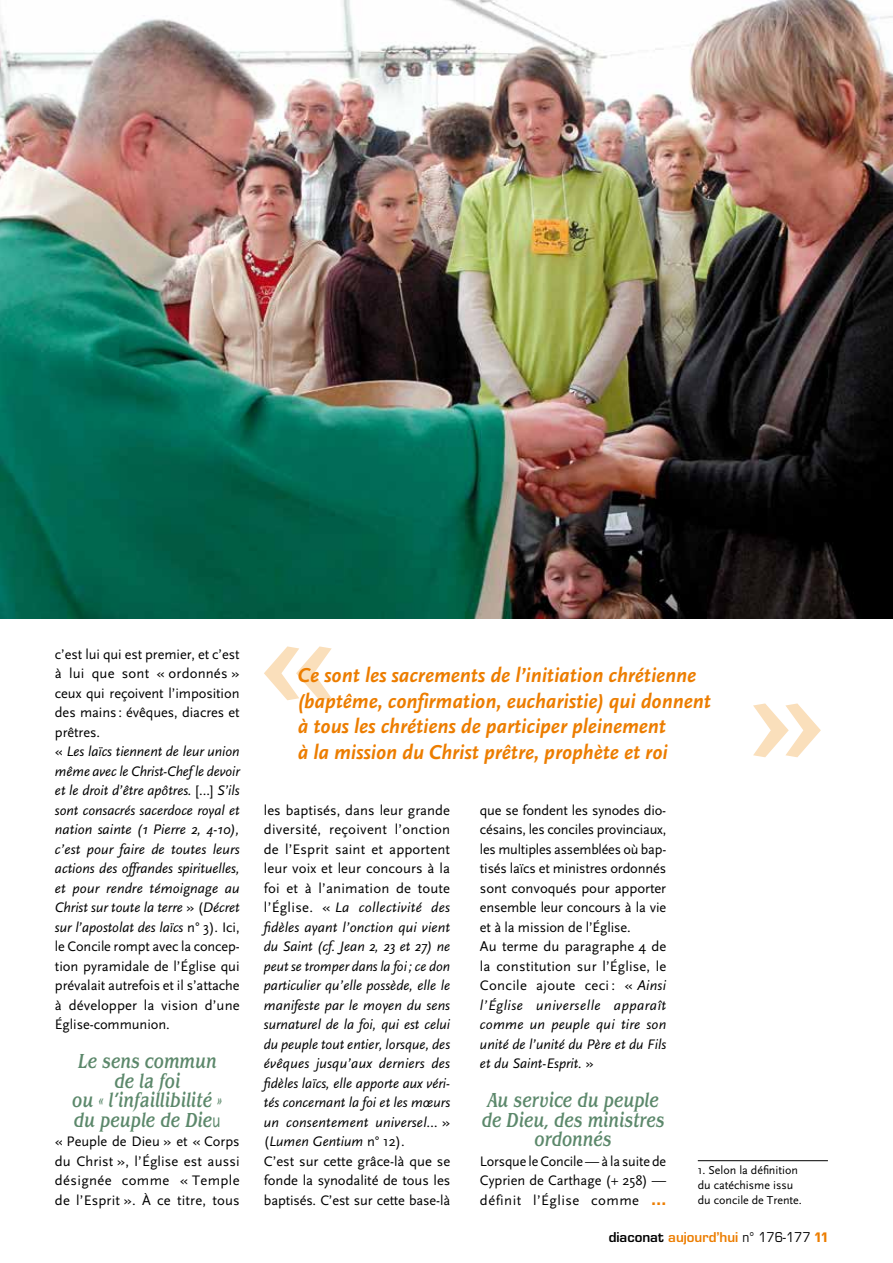
<style>
.page{position:relative;width:893px;height:1263px;background:#fff}
.page>*{position:absolute;margin:0;border:0;box-sizing:border-box;transform-origin:0 0}
.t1{font:italic 700 21px/25.5px "Scala Sans";color:#ec7d00}
.t2{font:italic 500 21px/19.5px "Benguiat";color:#5c886b;text-align:center;scale:.75 1}
.t3{font:italic 14.4px/19.5px "Scala Sans";color:#000}
.t4{font:14.4px/19.5px "Scala Sans";letter-spacing:-.005em;color:#000;text-align:justify}
.t5{font:600 13.2px "Eurostile";color:#ec7d00}
.t6{font:12px/15px "Scala Sans";color:#000}
.s1{font-style:normal}
.s2{font-family:"Scala Sans";font-weight:400;font-style:normal}
.s3{font-style:italic}
.s4{font-family:"Eurostile";font-weight:700;font-size:15px;color:#ec7d00}
.s5{color:#000}
.s6{font-weight:400;color:#000}
.s7{font-weight:700;font-stretch:condensed}
</style>
<div class="page">
<svg style="left:753px;top:703px;width:68px;height:54px"></svg>
<svg style="left:264px;top:646px;width:68px;height:54px"></svg>
<img style="left:0;top:0;width:893px;height:618px">
<hr style="left:698px;top:1160px;width:130px;height:1px;background:#000">
<p class="t3" style="left:55px;top:644px;width:186px"><span class="s1">c’est lui qui est premier, et c’est à lui que sont « ordonnés » ceux qui reçoivent l’imposition des mains : évêques, diacres et prêtres.<br>«</span> Les laïcs tiennent de leur union même avec le Christ-Chef le devoir et le droit d’être apôtres. <span class="s1">[…]</span> S’ils sont consacrés sacerdoce royal et nation sainte (1 Pierre 2, 4-10), c’est pour faire de toutes leurs actions des offrandes spirituelles, et pour rendre témoignage au<br>Christ sur toute la terre <span class="s1">» (</span>Décret sur l’apostolat des laïcs <span class="s1">n° 3). Ici, le Concile rompt avec la concep&shy;tion pyramidale de l’Église qui prévalait autrefois et il s’attache à développer la vision d’une<br>Église-communion.</span></p>
<h1 class="t2" style="left:72px;top:1051px;width:202px">Le sens commun de la foi<br>ou « l’infaillibilité » du peuple de Die<span class="s2">u</span></h1>
<p class="t4" style="left:55px;top:1132px;width:186px">« Peuple de Dieu » et « Corps du Christ », l’Église est aussi désignée comme « Temple de l’Esprit ». À ce titre, tous</p>
<h1 class="t1" style="left:298px;top:663px;width:415px">Ce sont les sacrements de l’initiation chrétienne (baptême, confirmation, eucharistie) qui donnent à tous les chrétiens de participer pleinement<br>à la mission du Christ prêtre, prophète et roi</h1>
<p class="t3" style="left:264px;top:800px;width:188px"><span class="s1">les baptisés, dans leur grande diversité, reçoivent l’onction de l’Esprit saint et apportent leur voix et leur concours à la foi et à l’animation de toute l’Église. «</span> La collectivité des fidèles ayant l’onction qui vient du Saint (cf. Jean 2, 23 et 27) ne peut se tromper dans la foi; ce don particulier qu’elle possède, elle le manifeste par le moyen du sens surnaturel de la foi, qui est celui du peuple tout entier, lorsque, des évêques jusqu’aux derniers des fidèles laïcs, elle apporte aux véri&shy;tés concernant la foi et les mœurs un consentement universel… <span class="s1">» (</span>Lumen Gentium <span class="s1">n° 12).<br>C’est sur cette grâce-là que se fonde la synodalité de tous les baptisés. C’est sur cette base-là</span></p>
<p class="t4" style="left:480px;top:800px;width:188px;text-align:left">que se fondent les synodes dio&shy;césains, les conciles provinciaux, les multiples assemblées où bap&shy;tisés laïcs et ministres ordonnés sont convoqués pour apporter ensemble leur concours à la vie et à la mission de l’Église.<br>Au terme du paragraphe 4 de la constitution sur l’Église, le<br>Concile ajoute ceci : « <span class="s3">Ainsi l’Église universelle apparaît comme un peuple qui tire son unité de l’unité du Père et du Fils et du Saint-Esprit.</span> »</p>
<h1 class="t2" style="left:482px;top:1090px;width:245px">Au service du peuple de Dieu, des ministres ordonnés</h1>
<p class="t4" style="left:480px;top:1151px;width:188px">Lorsque le Concile — à la suite de Cyprien de Carthage (+ 258) — définit l’Église comme <span class="s4">…</span></p>
<p class="t6" style="left:698px;top:1163px;width:106px">1. Selon la définition du catéchisme issu du concile de Trente.</p>
<p class="t5" style="left:609px;top:1229px;width:221px"><span class="s5">diaconat</span> aujourd’hui <span class="s6">n° 176-177</span> <span class="s7">11</span></p>
</div>
